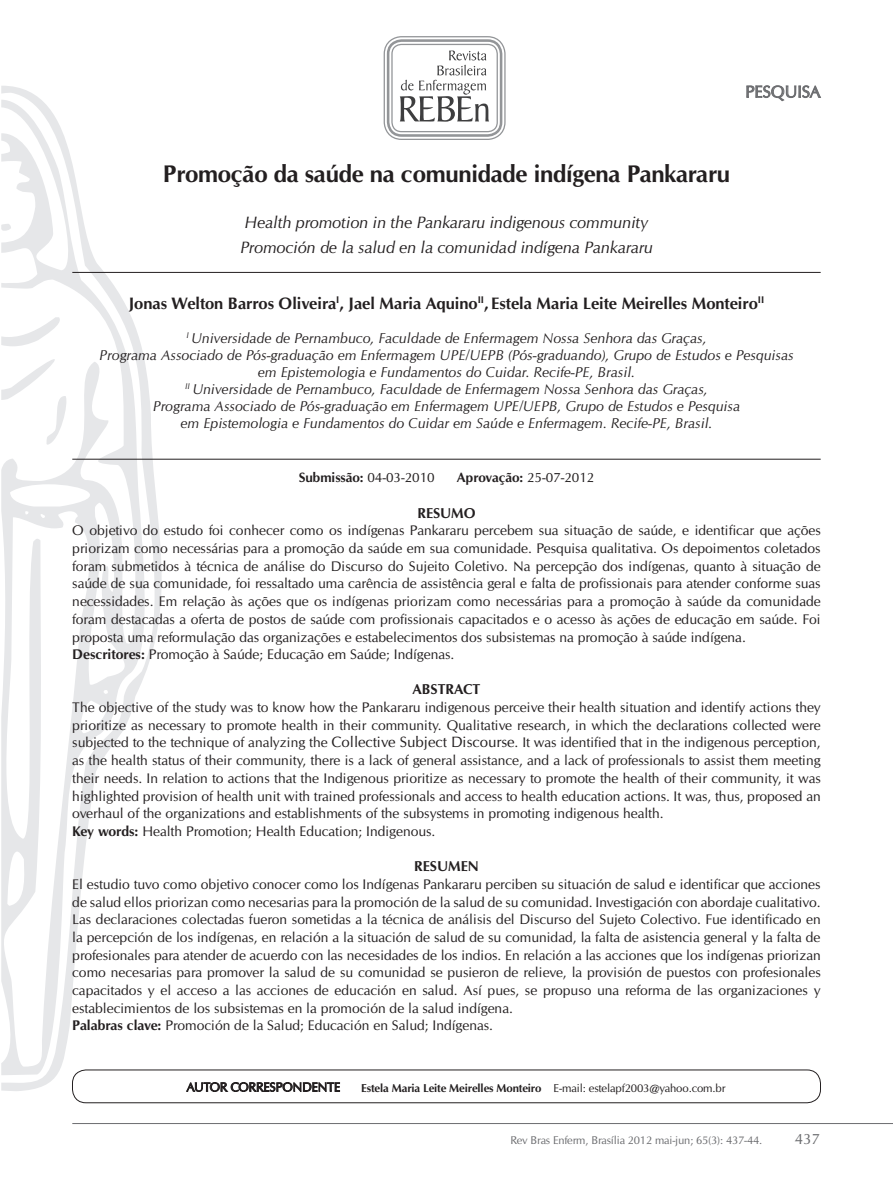
<style>
.page{position:relative;width:893px;height:1191px;background:#fff}
.page>*{position:absolute;margin:0;border:0;box-sizing:border-box;transform-origin:0 0}
.t1{font:700 24px "URW Classico";letter-spacing:-.01em;color:#231f20}
.t2{font:italic 16.5px/25.2px "URW Classico";letter-spacing:-.01em;color:#231f20}
.t3{font:700 16.5px "URW Classico";color:#231f20}
.t4{font:16.5px "URW Classico";color:#6c6d70}
.t5{font:15px "URW Classico";color:#6c6d70}
.t6{font:italic 14.25px/17.1px "URW Classico";color:#231f20;text-align:center}
.t7{font:700 14.25px "URW Classico";color:#231f20}
.t8{font:13.95px/17.7px "URW Classico";color:#231f20}
.t9{font:700 13.5px "URW Classico";color:#231f20}
.t10{font:12.45px "URW Classico";letter-spacing:-.01em;color:#231f20}
.t11{font:700 11.4px "URW Classico";letter-spacing:-.01em;color:#231f20}
.t12{font:11.25px "URW Classico";letter-spacing:-.015em;color:#6c6d70}
.s1{font-weight:400}
.s2{font-weight:700}
.s3{font-size:15px}
</style>
<div class="page">
<svg style="left:1px;top:86px;width:174px;height:1005px"></svg>
<div style="left:384px;top:36px;width:122px;height:104px;border:1px solid #939598;border-radius:17px"></div>
<div style="left:387px;top:39px;width:115px;height:98px;border:3px solid #939598;border-radius:14px"></div>
<div style="left:391px;top:44px;width:107px;height:88px;border:1px solid #939598;border-radius:10px"></div>
<svg style="left:400px;top:51px;width:89px;height:71px"></svg>
<hr style="left:72px;top:1123px;width:821px;height:1px;background:#6c6d70">
<div style="left:72px;top:1069px;width:749px;height:34px;border:1px solid #231f20;border-radius:14px"></div>
<hr style="left:72px;top:272px;width:749px;height:1px;background:#231f20">
<hr style="left:72px;top:459px;width:749px;height:1px;background:#231f20">
<svg style="left:746px;top:86px;width:75px;height:15px"></svg>
<svg style="left:187px;top:1082px;width:153px;height:9px"></svg>
<p class="t4" style="left:745px;top:82px;width:77px">PESQUISA</p>
<h1 class="t1" style="left:163px;top:159px;width:569px">Promoção da saúde na comunidade indígena Pankararu</h1>
<p class="t2" style="left:240px;top:210px;width:414px">Health promotion in the Pankararu indigenous community<br>Promoción de la salud en la comunidad indígena Pankararu</p>
<p class="t3" style="left:129px;top:293px;width:637px">Jonas Welton Barros Oliveira<sup>I</sup>, Jael Maria Aquino<sup>II</sup>, Estela Maria Leite Meirelles Monteiro<sup>II</sup></p>
<p class="t6" style="left:99px;top:330px;width:696px"><sup>I</sup> Universidade de Pernambuco, Faculdade de Enfermagem Nossa Senhora das Graças,<br>Programa Associado de Pós-graduação em Enfermagem UPE/UEPB (Pós-graduando), Grupo de Estudos e Pesquisas em Epistemologia e Fundamentos do Cuidar. Recife-PE, Brasil.<br><sup>II</sup> Universidade de Pernambuco, Faculdade de Enfermagem Nossa Senhora das Graças,<br>Programa Associado de Pós-graduação em Enfermagem UPE/UEPB, Grupo de Estudos e Pesquisa<br>em Epistemologia e Fundamentos do Cuidar em Saúde e Enfermagem. Recife-PE, Brasil.</p>
<p class="t9" style="left:299px;top:469px;width:137px">Submissão: <span class="s1">04-03-2010</span></p>
<p class="t9" style="left:457px;top:469px;width:139px">Aprovação: <span class="s1">25-07-2012</span></p>
<p class="t7" style="left:417px;top:504px;width:60px">RESUMO</p>
<p class="t8" style="left:72px;top:522px;width:750px">O objetivo do estudo foi conhecer como os indígenas Pankararu percebem sua situação de saúde, e identificar que ações priorizam como necessárias para a promoção da saúde em sua comunidade. Pesquisa qualitativa. Os depoimentos coletados foram submetidos à técnica de análise do Discurso do Sujeito Coletivo. Na percepção dos indígenas, quanto à situação de saúde de sua comunidade, foi ressaltado uma carência de assistência geral e falta de profissionais para atender conforme suas necessidades. Em relação às ações que os indígenas priorizam como necessárias para a promoção à saúde da comunidade foram destacadas a oferta de postos de saúde com profissionais capacitados e o acesso às ações de educação em saúde. Foi proposta uma reformulação das organizações e estabelecimentos dos subsistemas na promoção à saúde indígena.<br><span class="s2">Descritores:</span> Promoção à Saúde; Educação em Saúde; Indígenas.</p>
<p class="t7" style="left:412px;top:680px;width:69px">ABSTRACT</p>
<p class="t8" style="left:72px;top:698px;width:750px">The objective of the study was to know how the Pankararu indigenous perceive their health situation and identify actions they prioritize as necessary to promote health in their community. Qualitative research, in which the declarations collected were subjected to the technique of analyzing the <span class="s3">Collective Subject Discourse</span>. It was identified that in the indigenous perception, as the health status of their community, there is a lack of general assistance, and a lack of professionals to assist them meeting their needs. In relation to actions that the Indigenous prioritize as necessary to promote the health of their community, it was highlighted provision of health unit with trained professionals and access to health education actions. It was, thus, proposed an overhaul of the organizations and establishments of the subsystems in promoting indigenous health.<br><span class="s2">Key words:</span> Health Promotion; Health Education; Indigenous.</p>
<p class="t7" style="left:414px;top:857px;width:66px">RESUMEN</p>
<p class="t8" style="left:72px;top:875px;width:750px">El estudio tuvo como objetivo conocer como los Indígenas Pankararu perciben su situación de salud e identificar que acciones de salud ellos priorizan como necesarias para la promoción de la salud de su comunidad. Investigación con abordaje cualitativo.<br>Las declaraciones colectadas fueron sometidas a la técnica de análisis del Discurso del Sujeto Colectivo. Fue identificado en la percepción de los indígenas, en relación a la situación de salud de su comunidad, la falta de asistencia general y la falta de profesionales para atender de acuerdo con las necesidades de los indios. En relación a las acciones que los indígenas priorizan como necesarias para promover la salud de su comunidad se pusieron de relieve, la provisión de puestos con profesionales capacitados y el acceso a las acciones de educación en salud. Así pues, se propuso una reforma de las organizaciones y establecimientos de los subsistemas en la promoción de la salud indígena.<br><span class="s2">Palabras clave:</span> Promoción de la Salud; Educación en Salud; Indígenas.</p>
<p class="t10" style="left:187px;top:1080px;width:155px">AUTOR CORRESPONDENTE</p>
<p class="t11" style="left:361px;top:1080px;width:366px">Estela Maria Leite Meirelles Monteiro <span class="s1">E-mail: estelapf2003@yahoo.com.br</span></p>
<p class="t12" style="left:510px;top:1133px;width:253px">Rev Bras Enferm, Brasília 2012 mai-jun; 65(3): 437-44.</p>
<p class="t5" style="left:795px;top:1130px;width:26px">437</p>
</div>
